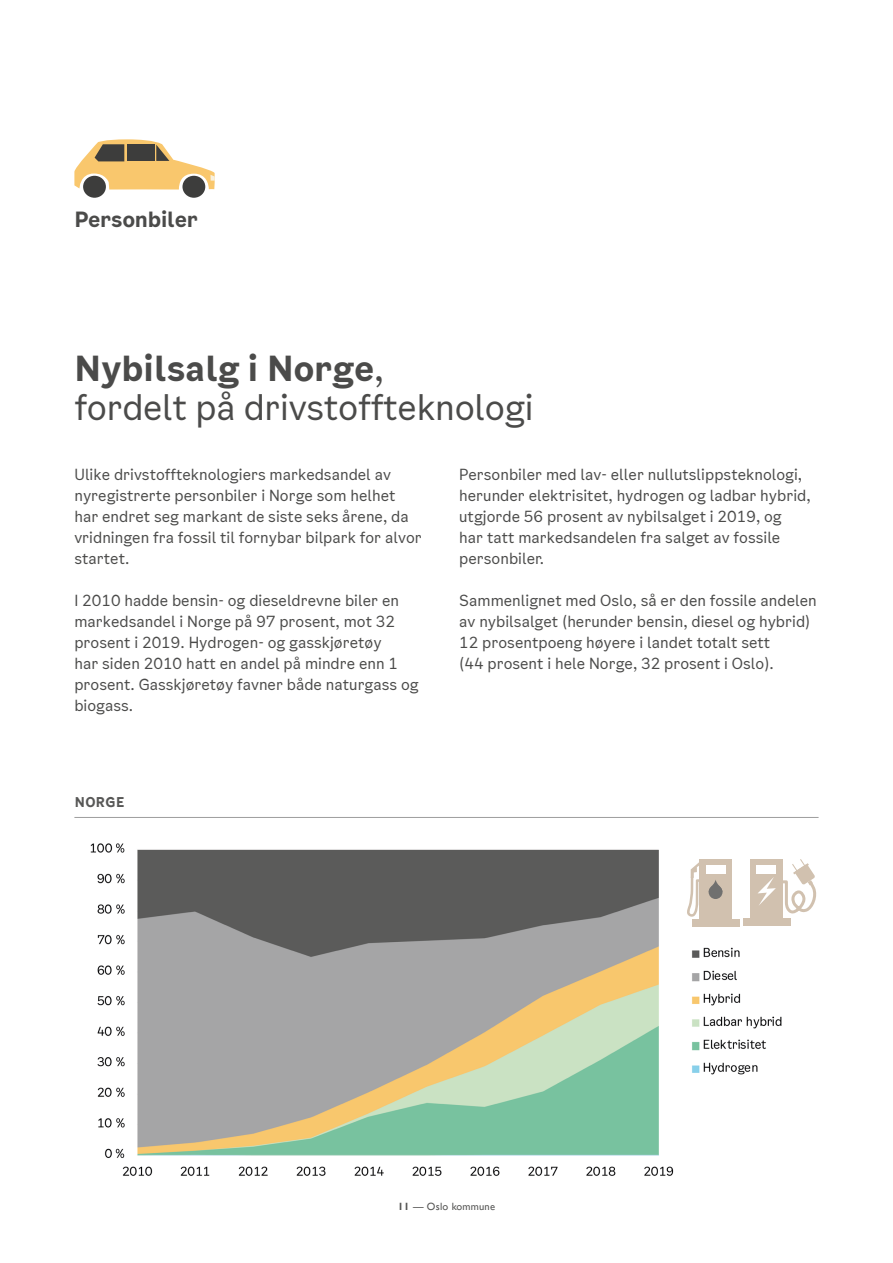
<style>
.page{position:relative;width:893px;height:1263px;background:#fff}
.page>*{position:absolute;margin:0;border:0;box-sizing:border-box;transform-origin:0 0}
.Tittel{font:34.5px "Oslo Sans Office";letter-spacing:-.01em;color:#4b4b4a}
.Tittel-2{font:700 34.5px "Oslo Sans Office";letter-spacing:-.01em;color:#4b4b4a}
.Tittel_over{font:700 21px "Oslo Sans Office";letter-spacing:-.02em;color:#4b4b4a}
.Brødtekst{font:15px/21px "Oslo Sans Office";color:#4b4b4a}
.Graf_sted{font:700 13.5px "Oslo Sans Office";letter-spacing:.03em;color:#575756}
.t1{font:10.5px "Gill Sans";letter-spacing:.02em;color:#575756}
.s1{font-weight:400}
.s2{font-weight:700}
</style>
<div class="page">
<hr style="left:74px;top:817px;width:745px;height:1px;background:#9d9d9d">
<img style="left:90px;top:843px;width:701px;height:333px">
<div style="left:182px;top:176px;width:23px;height:22px;background:#3d3d3c;border-radius:50%"></div>
<div style="left:83px;top:176px;width:23px;height:22px;background:#3d3d3c;border-radius:50%"></div>
<svg style="left:74px;top:139px;width:141px;height:51px"></svg>
<div style="left:692px;top:919px;width:47px;height:7px;background:#d1c1af"></div>
<div style="left:699px;top:859px;width:33px;height:60px;background:#d1c1af"></div>
<div style="left:706px;top:865px;width:20px;height:8px;background:#fff"></div>
<svg style="left:685px;top:862px;width:14px;height:55px"></svg>
<div style="left:709px;top:885px;width:13px;height:14px;background:#70706f;border-radius:50%"></div>
<svg style="left:709px;top:880px;width:13px;height:9px"></svg>
<div style="left:743px;top:919px;width:47px;height:7px;background:#d1c1af"></div>
<div style="left:750px;top:859px;width:32px;height:60px;background:#d1c1af"></div>
<div style="left:756px;top:865px;width:20px;height:8px;background:#fff"></div>
<svg style="left:757px;top:859px;width:60px;height:57px"></svg>
<p class="Tittel_over" style="left:74px;top:205px;width:125px">Personbiler</p>
<p class="Tittel-2" style="left:74px;top:345px;width:311px">Nybilsalg i Norge<span class="s1">,</span></p>
<p class="Tittel" style="left:74px;top:385px;width:461px">fordelt på drivstoffteknologi</p>
<p class="Brødtekst" style="left:74px;top:464px;width:349px">Ulike drivstoffteknologiers markedsandel av nyregistrerte personbiler i Norge som helhet har endret seg markant de siste seks årene, da vridningen fra fossil til fornybar bilpark for alvor startet.</p>
<p class="Brødtekst" style="left:74px;top:590px;width:346px">I 2010 hadde bensin- og dieseldrevne biler en markedsandel i Norge på 97 prosent, mot 32 prosent i 2019. Hydrogen- og gasskjøretøy<br>har siden 2010 hatt en andel på mindre enn 1 prosent. Gasskjøretøy favner både naturgass og biogass.</p>
<p class="Graf_sted" style="left:75px;top:793px;width:51px">NORGE</p>
<p class="Brødtekst" style="left:459px;top:464px;width:353px">Personbiler med lav- eller nullutslippsteknologi, herunder elektrisitet, hydrogen og ladbar hybrid, utgjorde 56 prosent av nybilsalget i 2019, og<br>har tatt markedsandelen fra salget av fossile personbiler.</p>
<p class="Brødtekst" style="left:459px;top:590px;width:359px">Sammenlignet med Oslo, så er den fossile andelen av nybilsalget (herunder bensin, diesel og hybrid)<br>12 prosentpoeng høyere i landet totalt sett</p>
<p class="Brødtekst" style="left:459px;top:653px;width:316px">(44 prosent i hele Norge, 32 prosent i Oslo).</p>
<p class="t1" style="left:398px;top:1201px;width:99px"><span class="s2">11</span> — Oslo kommune</p>
</div>
